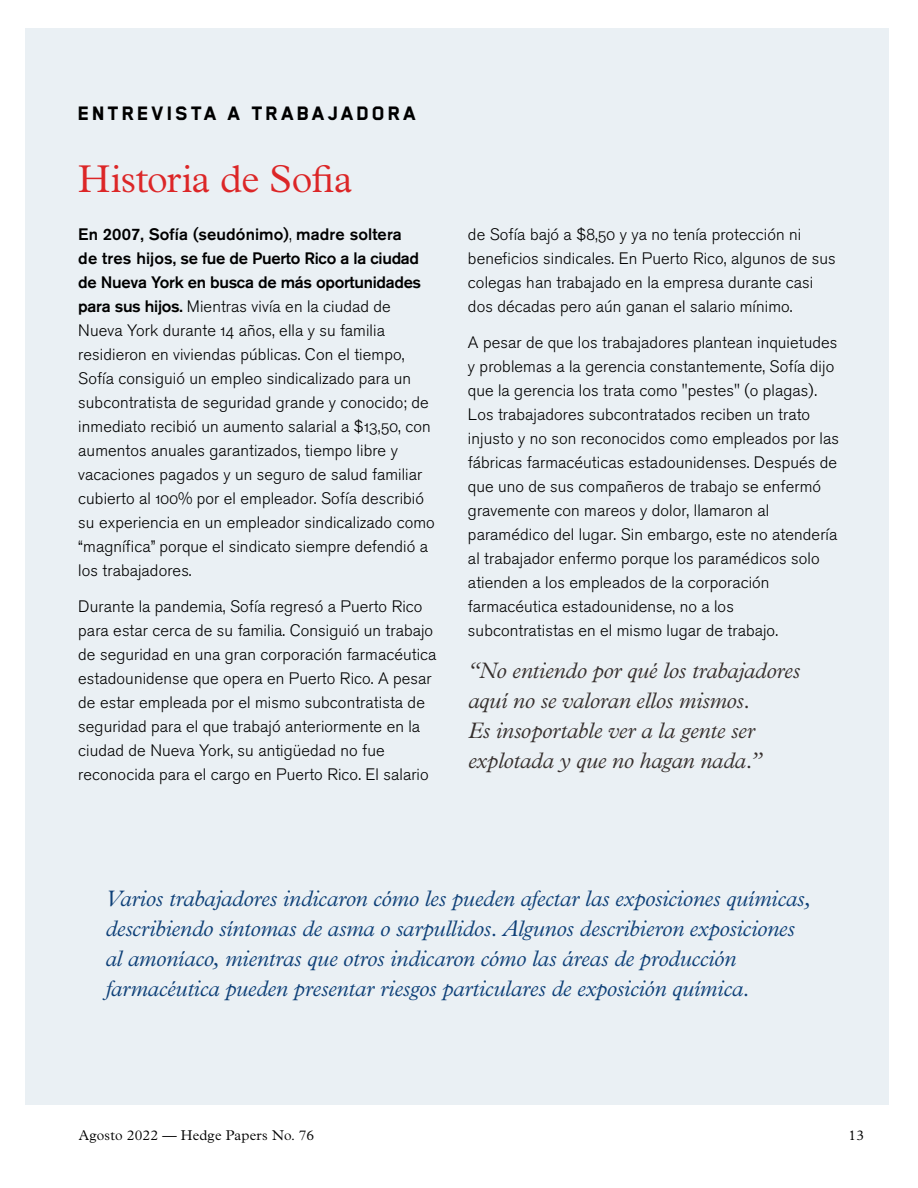
<style>
.page{position:relative;width:918px;height:1188px;background:#fff}
.page>*{position:absolute;margin:0;border:0;box-sizing:border-box;transform-origin:0 0}
.t1{font:300 39px "Plantin MT Pro";letter-spacing:-.015em;color:#dc2627}
.t2{font:italic 300 22.5px/30px "Plantin MT Pro";letter-spacing:-.01em;color:#0e4078}
.t3{font:italic 300 22.5px/30px "Plantin MT Pro";letter-spacing:-.01em;color:#362f2d}
.t4{font:800 22.5px "Blender Pro";letter-spacing:.12em;color:#000}
.t5{font:16.5px/24px "Akzidenz Grotesk BQ Light Os F";letter-spacing:.005em;color:#000}
.t6{font:500 16.5px/24px "Akzidenz Grotesk BQ";letter-spacing:-.02em;color:#000}
.t7{font:300 14.25px "Plantin MT Pro";letter-spacing:.01em;color:#000}
.s1{font-family:"Akzidenz Grotesk BQ Light Os F";font-weight:400}
.s2{font-family:"Akzidenz Grotesk BQ";font-weight:500}
</style>
<div class="page">
<div style="left:25px;top:28px;width:864px;height:1077px;background:#eaf0f4"></div>
<h2 class="t4" style="left:78px;top:101px;width:340px">ENTREVISTA A TRABAJADORA</h2>
<h1 class="t1" style="left:78px;top:157px;width:276px">Historia de Sofia</h1>
<p class="t6" style="left:78px;top:222px;width:344px">En 2007, Sofía (seudónimo)<span class="s1">,</span> madre soltera de tres hijos, se fue de Puerto Rico a la ciudad de Nueva York en busca de más oportunidades</p>
<p class="t5" style="left:78px;top:295px;width:358px"><span class="s2">para sus hijos.</span> Mientras vivía en la ciudad de Nueva York durante 14 años, ella y su familia residieron en viviendas públicas. Con el tiempo, Sofía consiguió un empleo sindicalizado para un subcontratista de seguridad grande y conocido; de inmediato recibió un aumento salarial a $13,50, con aumentos anuales garantizados, tiempo libre y vacaciones pagados y un seguro de salud familiar cubierto al 100% por el empleador. Sofía describió su experiencia en un empleador sindicalizado como “magnífica” porque el sindicato siempre defendió a los trabajadores.</p>
<p class="t5" style="left:78px;top:595px;width:360px">Durante la pandemia, Sofía regresó a Puerto Rico para estar cerca de su familia. Consiguió un trabajo de seguridad en una gran corporación farmacéutica estadounidense que opera en Puerto Rico. A pesar de estar empleada por el mismo subcontratista de seguridad para el que trabajó anteriormente en la ciudad de Nueva York, su antigüedad no fue reconocida para el cargo en Puerto Rico. El salario</p>
<p class="t5" style="left:468px;top:223px;width:369px">de Sofía bajó a $8,50 y ya no tenía protección ni beneficios sindicales. En Puerto Rico, algunos de sus colegas han trabajado en la empresa durante casi dos décadas pero aún ganan el salario mínimo.</p>
<p class="t5" style="left:468px;top:331px;width:373px">A pesar de que los trabajadores plantean inquietudes y problemas a la gerencia constantemente, Sofía dijo que la gerencia los trata como "pestes" (o plagas).<br>Los trabajadores subcontratados reciben un trato injusto y no son reconocidos como empleados por las fábricas farmacéuticas estadounidenses. Después de que uno de sus compañeros de trabajo se enfermó gravemente con mareos y dolor, llamaron al paramédico del lugar. Sin embargo, este no atendería al trabajador enfermo porque los paramédicos solo atienden a los empleados de la corporación farmacéutica estadounidense, no a los subcontratistas en el mismo lugar de trabajo.</p>
<h2 class="t3" style="left:468px;top:656px;width:334px">“No entiendo por qué los trabajadores aquí no se valoran ellos mismos.<br>Es insoportable ver a la gente ser explotada y que no hagan nada.”</h2>
<p class="t2" style="left:105px;top:884px;width:707px">Varios trabajadores indicaron cómo les pueden afectar las exposiciones químicas, describiendo síntomas de asma o sarpullidos. Algunos describieron exposiciones al amoníaco, mientras que otros indicaron cómo las áreas de producción farmacéutica pueden presentar riesgos particulares de exposición química.</p>
<p class="t7" style="left:79px;top:1127px;width:237px">Agosto 2022 — Hedge Papers No. 76</p>
<p class="t7" style="left:849px;top:1127px;width:17px">13</p>
</div>
